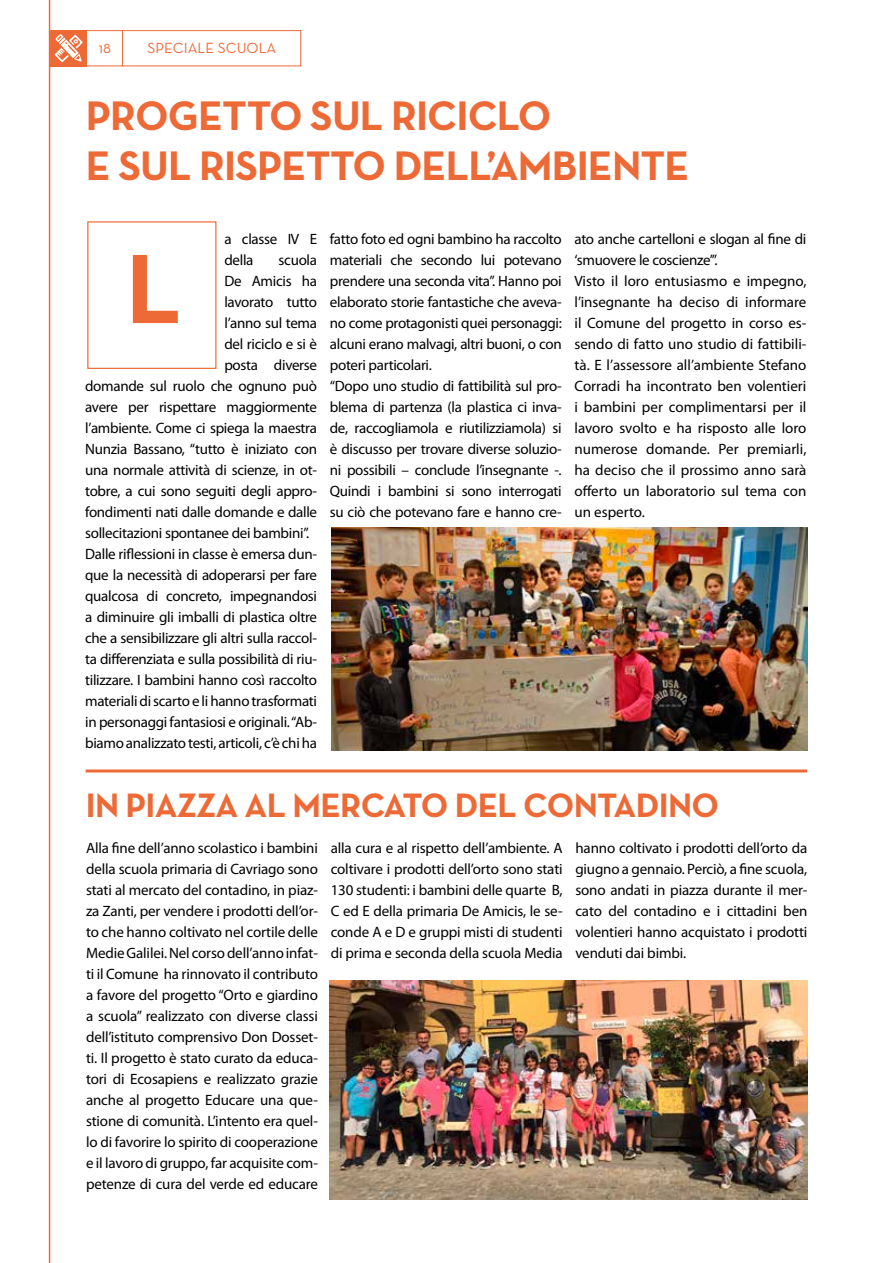
<style>
.page{position:relative;width:893px;height:1263px;background:#fff}
.page>*{position:absolute;margin:0;border:0;box-sizing:border-box;transform-origin:0 0}
.t1{font:700 100.2px "Neutra Text";color:#ed6a36}
.t2{font:700 42px/50.4px "Neutra Text";letter-spacing:-.02em;color:#ed6a36}
.t3{font:700 34.5px "Neutra Text";letter-spacing:-.02em;color:#ed6a36}
.t4{font:15px/21px "Myriad Pro";letter-spacing:-.02em;color:#000;text-align:justify}
.t5{font:15px/21px "Myriad Pro";color:#000}
.t6{font:15px "Neutra Text";color:#ed6a36}
</style>
<div class="page">
<hr style="left:86px;top:769px;width:721px;height:3px;background:#ed6a36">
<img style="left:332px;top:528px;width:475px;height:222px">
<img style="left:330px;top:981px;width:478px;height:218px">
<div style="left:87px;top:221px;width:129px;height:148px;border:1px solid #ed6a36"></div>
<hr style="left:49px;top:0;width:1px;height:1263px;background:#ed6a36">
<div style="left:50px;top:30px;width:251px;height:36px;border:1px solid #ed6a36"></div>
<hr style="left:122px;top:30px;width:1px;height:36px;background:#ed6a36">
<div style="left:50px;top:30px;width:37px;height:36px;background:#ed6a36"></div>
<svg style="left:55px;top:34px;width:28px;height:28px"></svg>
<p class="t6" style="left:99px;top:39px;width:14px">18</p>
<p class="t6" style="left:148px;top:39px;width:130px">SPECIALE SCUOLA</p>
<h2 class="t2" style="left:86px;top:89px;width:605px">PROGETTO SUL RICICLO<br>E SUL RISPETTO DELL’AMBIENTE</h2>
<p class="t4" style="left:224px;top:229px;width:94px">a classe IV E della</p>
<p class="t4" style="left:279px;top:250px;width:40px">scuola</p>
<p class="t4" style="left:224px;top:271px;width:94px">De Amicis ha</p>
<p class="t4" style="left:224px;top:292px;width:94px">lavorato tutto</p>
<p class="t4" style="left:224px;top:313px;width:94px">l’anno sul tema</p>
<p class="t4" style="left:224px;top:334px;width:94px">del riciclo e si è</p>
<p class="t4" style="left:224px;top:355px;width:94px">posta diverse</p>
<p class="t4" style="left:85px;top:376px;width:233px">domande sul ruolo che ognuno può</p>
<p class="t4" style="left:85px;top:397px;width:233px">avere per rispettare maggiormente</p>
<p class="t4" style="left:85px;top:418px;width:233px">l’ambiente. Come ci spiega la maestra</p>
<p class="t4" style="left:85px;top:439px;width:233px">Nunzia Bassano, “tutto è iniziato con</p>
<p class="t4" style="left:85px;top:460px;width:233px">una normale attività di scienze, in ot-</p>
<p class="t4" style="left:85px;top:481px;width:233px">tobre, a cui sono seguiti degli appro-</p>
<p class="t4" style="left:85px;top:502px;width:233px">fondimenti nati dalle domande e dalle</p>
<p class="t4" style="left:85px;top:523px;width:226px">sollecitazioni spontanee dei bambini”.</p>
<p class="t4" style="left:85px;top:544px;width:233px">Dalle riflessioni in classe è emersa dun-</p>
<p class="t4" style="left:85px;top:565px;width:233px">que la necessità di adoperarsi per fare</p>
<p class="t4" style="left:85px;top:586px;width:233px">qualcosa di concreto, impegnandosi</p>
<p class="t4" style="left:85px;top:607px;width:233px">a diminuire gli imballi di plastica oltre</p>
<p class="t4" style="left:85px;top:628px;width:233px">che a sensibilizzare gli altri sulla raccol-</p>
<p class="t4" style="left:85px;top:649px;width:233px">ta differenziata e sulla possibilità di riu-</p>
<p class="t4" style="left:85px;top:670px;width:233px">tilizzare. I bambini hanno così raccolto</p>
<p class="t4" style="left:85px;top:691px;width:233px">materiali di scarto e li hanno trasformati</p>
<p class="t4" style="left:85px;top:712px;width:233px">in personaggi fantasiosi e originali. “Ab-</p>
<p class="t4" style="left:85px;top:733px;width:233px">biamo analizzato testi, articoli, c’è chi ha</p>
<h1 class="t1" style="left:126px;top:226px;width:58px">L</h1>
<p class="t4" style="left:330px;top:229px;width:233px;text-align:left">fatto foto ed ogni bambino ha raccolto materiali che secondo lui potevano prendere una seconda vita”. Hanno poi elaborato storie fantastiche che aveva&shy;no come protagonisti quei personaggi: alcuni erano malvagi, altri buoni, o con poteri particolari.<br>“Dopo uno studio di fattibilità sul pro&shy;blema di partenza (la plastica ci inva&shy;de, raccogliamola e riutilizziamola) si è discusso per trovare diverse soluzio&shy;ni possibili – conclude l’insegnante -.<br>Quindi i bambini si sono interrogati su ciò che potevano fare e hanno cre-</p>
<p class="t5" style="left:574px;top:229px;width:233px">ato anche cartelloni e slogan al fine di ‘smuovere le coscienze’”.<br>Visto il loro entusiasmo e impegno, l’insegnante ha deciso di informare il Comune del progetto in corso es&shy;sendo di fatto uno studio di fattibili&shy;tà. E l’assessore all’ambiente Stefano Corradi ha incontrato ben volentieri i bambini per complimentarsi per il lavoro svolto e ha risposto alle loro numerose domande. Per premiarli, ha deciso che il prossimo anno sarà offerto un laboratorio sul tema con un esperto.</p>
<h3 class="t3" style="left:86px;top:783px;width:635px">IN PIAZZA AL MERCATO DEL CONTADINO</h3>
<p class="t4" style="left:86px;top:838px;width:233px">Alla fine dell’anno scolastico i bambini della scuola primaria di Cavriago sono stati al mercato del contadino, in piaz&shy;za Zanti, per vendere i prodotti dell’or&shy;to che hanno coltivato nel cortile delle Medie Galilei. Nel corso dell’anno infat&shy;ti il Comune ha rinnovato il contributo a favore del progetto “Orto e giardino a scuola” realizzato con diverse classi dell’istituto comprensivo Don Dosset&shy;ti. Il progetto è stato curato da educa&shy;tori di Ecosapiens e realizzato grazie anche al progetto Educare una que&shy;stione di comunità. L’intento era quel&shy;lo di favorire lo spirito di cooperazione e il lavoro di gruppo, far acquisite com&shy;petenze di cura del verde ed educare</p>
<p class="t4" style="left:331px;top:838px;width:233px">alla cura e al rispetto dell’ambiente. A coltivare i prodotti dell’orto sono stati 130 studenti: i bambini delle quarte B, C ed E della primaria De Amicis, le se&shy;conde A e D e gruppi misti di studenti di prima e seconda della scuola Media</p>
<p class="t4" style="left:575px;top:838px;width:233px">hanno coltivato i prodotti dell’orto da giugno a gennaio. Perciò, a fine scuola, sono andati in piazza durante il mer&shy;cato del contadino e i cittadini ben volentieri hanno acquistato i prodotti venduti dai bimbi.</p>
</div>
